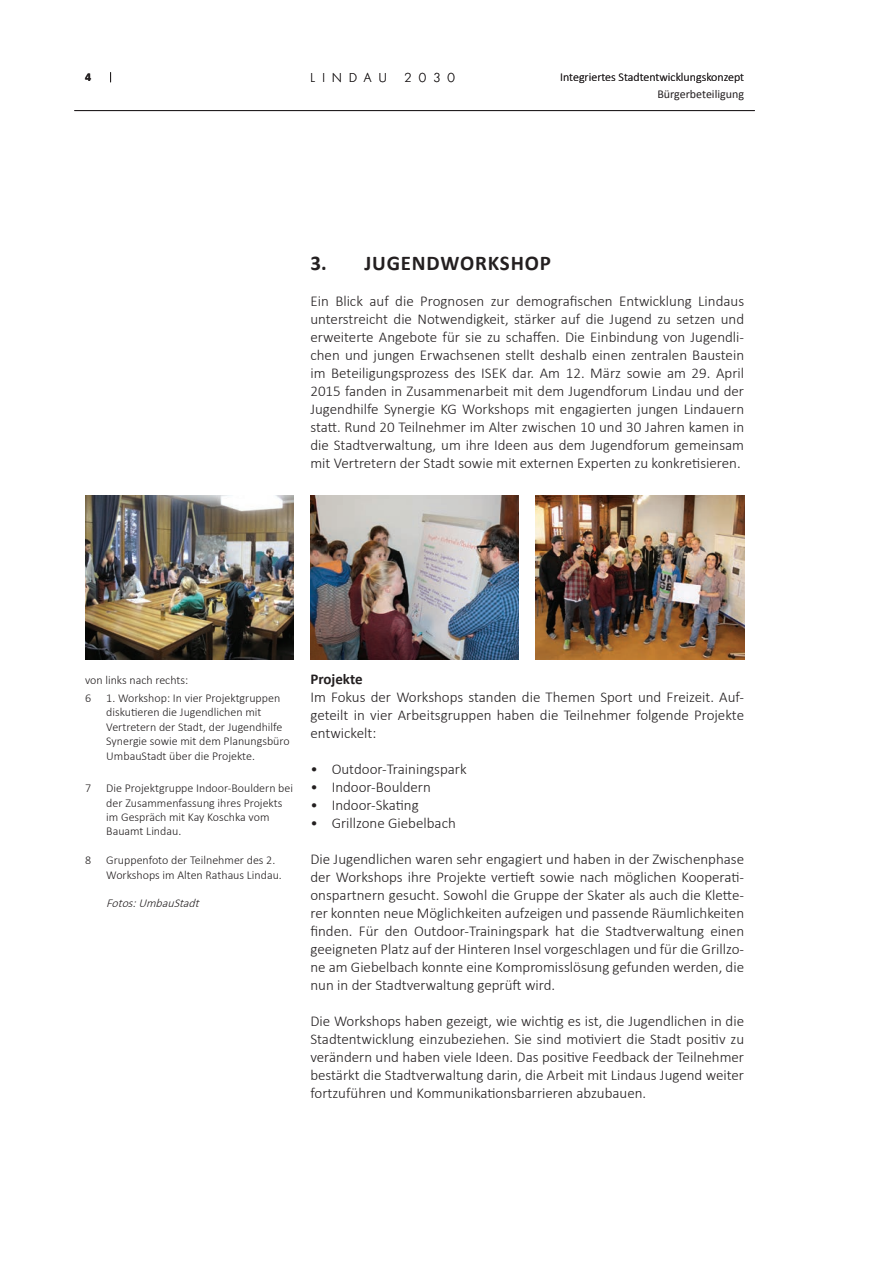
<style>
.page{position:relative;width:893px;height:1263px;background:#fff}
.page>*{position:absolute;margin:0;border:0;box-sizing:border-box;transform-origin:0 0}
.t1{font:700 21px "Calibri";letter-spacing:.04em;color:#231f20}
.t2{font:300 15px/18px "Calibri";color:#231f20;text-align:justify}
.t3{font:700 15px "Calibri";color:#231f20}
.t4{font:300 12px/14.4px "Calibri";color:#231f20}
.t5{font:12px "Calibri";color:#231f20}
.t6{font:italic 300 12px "Calibri";color:#231f20}
.t7{font:300 12px "Luz Sans";letter-spacing:.61em;color:#231f20}
.t8{font:700 12px "Calibri";color:#231f20}
.s1{color:#fff}
</style>
<div class="page">
<hr style="left:74px;top:110px;width:681px;height:1px;background:#231f20">
<img style="left:85px;top:495px;width:208px;height:164px">
<img style="left:310px;top:495px;width:209px;height:164px">
<img style="left:536px;top:495px;width:208px;height:164px">
<p class="t8" style="left:85px;top:70px;width:8px">4</p>
<p class="t7" style="left:310px;top:70px;width:88px">LINDAU<span class="s1">.</span></p>
<p class="t7" style="left:404px;top:70px;width:52px">2030</p>
<p class="t4" style="left:560px;top:70px;width:185px">Integriertes Stadtentwicklungskonzept</p>
<p class="t5" style="left:657px;top:86px;width:88px">Bürgerbeteiligung</p>
<h1 class="t1" style="left:310px;top:250px;width:242px">3. JUGENDWORKSHOP</h1>
<p class="t2" style="left:310px;top:291px;width:435px">Ein Blick auf die Prognosen zur demografischen Entwicklung Lindaus unterstreicht die Notwendigkeit, stärker auf die Jugend zu setzen und erweiterte Angebote für sie zu schaffen. Die Einbindung von Jugendli&shy;chen und jungen Erwachsenen stellt deshalb einen zentralen Baustein im Beteiligungsprozess des ISEK dar. Am 12. März sowie am 29. April 2015 fanden in Zusammenarbeit mit dem Jugendforum Lindau und der Jugendhilfe Synergie KG Workshops mit engagierten jungen Lindauern statt. Rund 20 Teilnehmer im Alter zwischen 10 und 30 Jahren kamen in die Stadtverwaltung, um ihre Ideen aus dem Jugendforum gemeinsam mit Vertretern der Stadt sowie mit externen Experten zu konkretisieren.</p>
<p class="t4" style="left:85px;top:670px;width:105px;line-height:18px">von links nach rechts:<br>6</p>
<p class="t4" style="left:106px;top:690px;width:185px">1. Workshop: In vier Projektgruppen diskutieren die Jugendlichen mit Vertretern der Stadt, der Jugendhilfe Synergie sowie mit dem Planungsbüro UmbauStadt über die Projekte.</p>
<p class="t4" style="left:85px;top:780px;width:8px">7</p>
<p class="t4" style="left:106px;top:780px;width:188px">Die Projektgruppe Indoor-Bouldern bei der Zusammenfassung ihres Projekts im Gespräch mit Kay Koschka vom<br>Bauamt Lindau.</p>
<p class="t4" style="left:85px;top:852px;width:8px">8</p>
<p class="t4" style="left:106px;top:852px;width:177px">Gruppenfoto der Teilnehmer des 2.<br>Workshops im Alten Rathaus Lindau.</p>
<p class="t6" style="left:106px;top:896px;width:98px">Fotos:UmbauStadt</p>
<p class="t3" style="left:310px;top:669px;width:54px">PROJEKTE</p>
<p class="t2" style="left:310px;top:687px;width:435px">Im Fokus der Workshops standen die Themen Sport und Freizeit. Auf&shy;geteilt in vier Arbeitsgruppen haben die Teilnehmer folgende Projekte entwickelt:</p>
<p class="t2" style="left:310px;top:759px;width:158px">• Outdoor-Trainingspark</p>
<p class="t2" style="left:310px;top:777px;width:122px">• Indoor-Bouldern</p>
<p class="t2" style="left:310px;top:795px;width:110px">• Indoor-Skating</p>
<p class="t2" style="left:310px;top:813px;width:147px">• Grillzone Giebelbach</p>
<p class="t2" style="left:310px;top:849px;width:435px">Die Jugendlichen waren sehr engagiert und haben in der Zwischenphase der Workshops ihre Projekte vertieft sowie nach möglichen Kooperati&shy;onspartnern gesucht. Sowohl die Gruppe der Skater als auch die Klette&shy;rer konnten neue Möglichkeiten aufzeigen und passende Räumlichkeiten finden. Für den Outdoor-Trainingspark hat die Stadtverwaltung einen geeigneten Platz auf der Hinteren Insel vorgeschlagen und für die Grillzo&shy;ne am Giebelbach konnte eine Kompromisslösung gefunden werden, die nun in der Stadtverwaltung geprüft wird.</p>
<p class="t2" style="left:310px;top:1011px;width:435px">Die Workshops haben gezeigt, wie wichtig es ist, die Jugendlichen in die Stadtentwicklung einzubeziehen. Sie sind motiviert die Stadt positiv zu verändern und haben viele Ideen. Das positive Feedback der Teilnehmer bestärkt die Stadtverwaltung darin, die Arbeit mit Lindaus Jugend weiter fortzuführen und Kommunikationsbarrieren abzubauen.</p>
</div>
